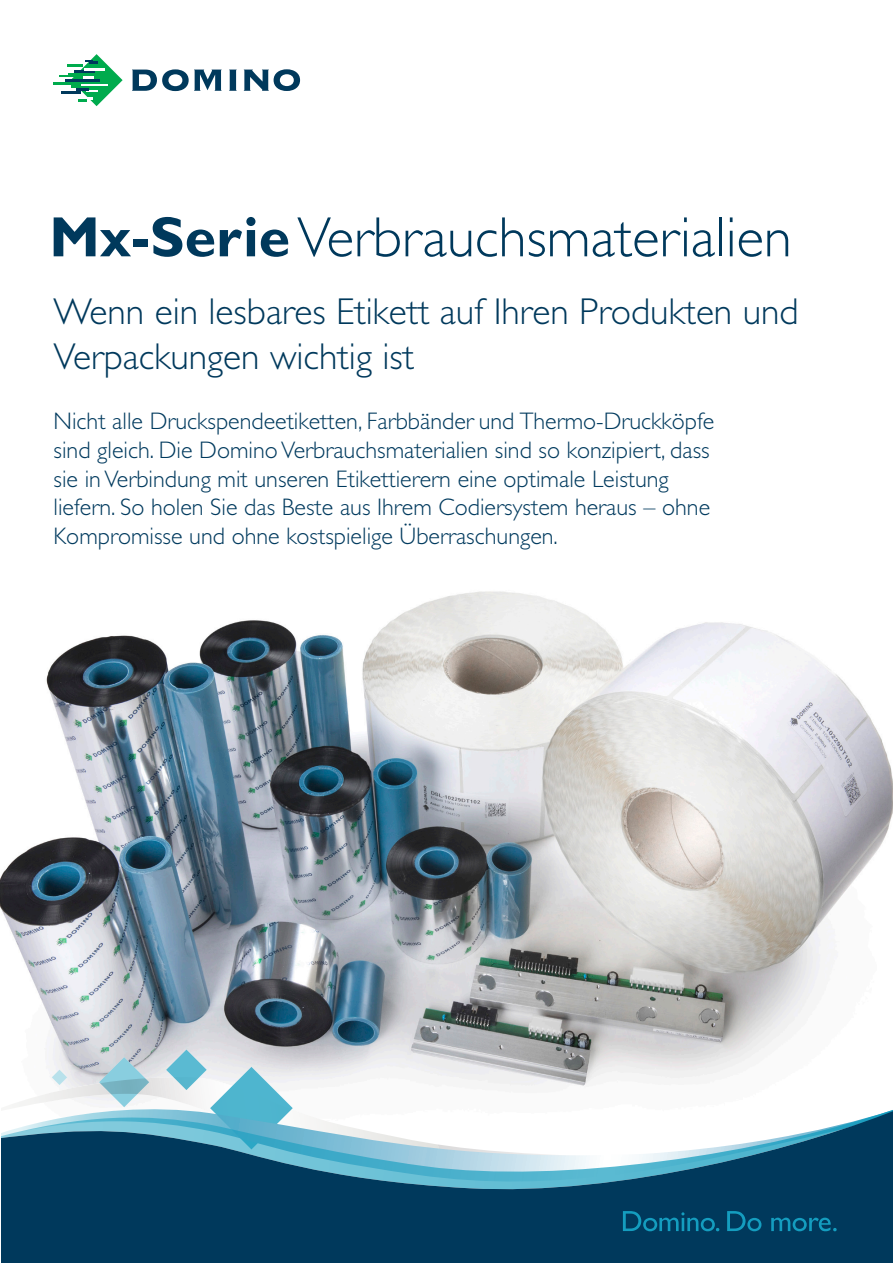
<style>
.page{position:relative;width:893px;height:1263px;background:#fff}
.page>*{position:absolute;margin:0;border:0;box-sizing:border-box;transform-origin:0 0}
._2pp_Main_Head{font:300 57px "Gill Sans Std";color:#00395c}
._2pp_Main_Head-2{font:300 37.5px/45px "Gill Sans Std";color:#00395c}
._2pp_Main_Head-3{font:300 24px/28.8px "Gill Sans Std";color:#003a5e}
.s1{font-weight:700}
</style>
<div class="page">
<svg style="left:229px;top:70px;width:8px;height:21px"></svg>
<svg style="left:244px;top:69px;width:56px;height:22px"></svg>
<svg style="left:132px;top:69px;width:90px;height:22px"></svg>
<hr style="left:53px;top:82px;width:29px;height:2px;background:#00ab4d">
<svg style="left:59px;top:54px;width:64px;height:52px"></svg>
<img style="left:0;top:591px;width:893px;height:491px">
<svg style="left:99px;top:1057px;width:50px;height:20px"></svg>
<svg style="left:1px;top:1077px;width:588px;height:19px"></svg>
<svg style="left:52px;top:1070px;width:15px;height:15px"></svg>
<svg style="left:12px;top:1096px;width:154px;height:9px"></svg>
<svg style="left:166px;top:1049px;width:127px;height:57px"></svg>
<svg style="left:1px;top:1106px;width:892px;height:157px;fill:#00395c"></svg>
<svg style="left:623px;top:1211px;width:214px;height:20px;background:#055477"></svg>
<p class="_2pp_Main_Head" style="left:49px;top:205px;width:744px"><span class="s1">Mx-Serie</span>Verbrauchsmaterialien</p>
<p class="_2pp_Main_Head-2" style="left:54px;top:290px;width:747px">Wenn ein lesbares Etikett auf Ihren Produkten und<br>Verpackungen wichtig ist</p>
<p class="_2pp_Main_Head-3" style="left:54px;top:407px;width:662px">Nicht alle Druckspendeetiketten, Farbbänder und Thermo-Druckköpfe sind gleich. Die Domino Verbrauchsmaterialien sind so konzipiert, dass sie in Verbindung mit unseren Etikettierern eine optimale Leistung liefern. So holen Sie das Beste aus Ihrem Codiersystem heraus – ohne Kompromisse und ohne kostspielige Überraschungen.</p>
</div>
